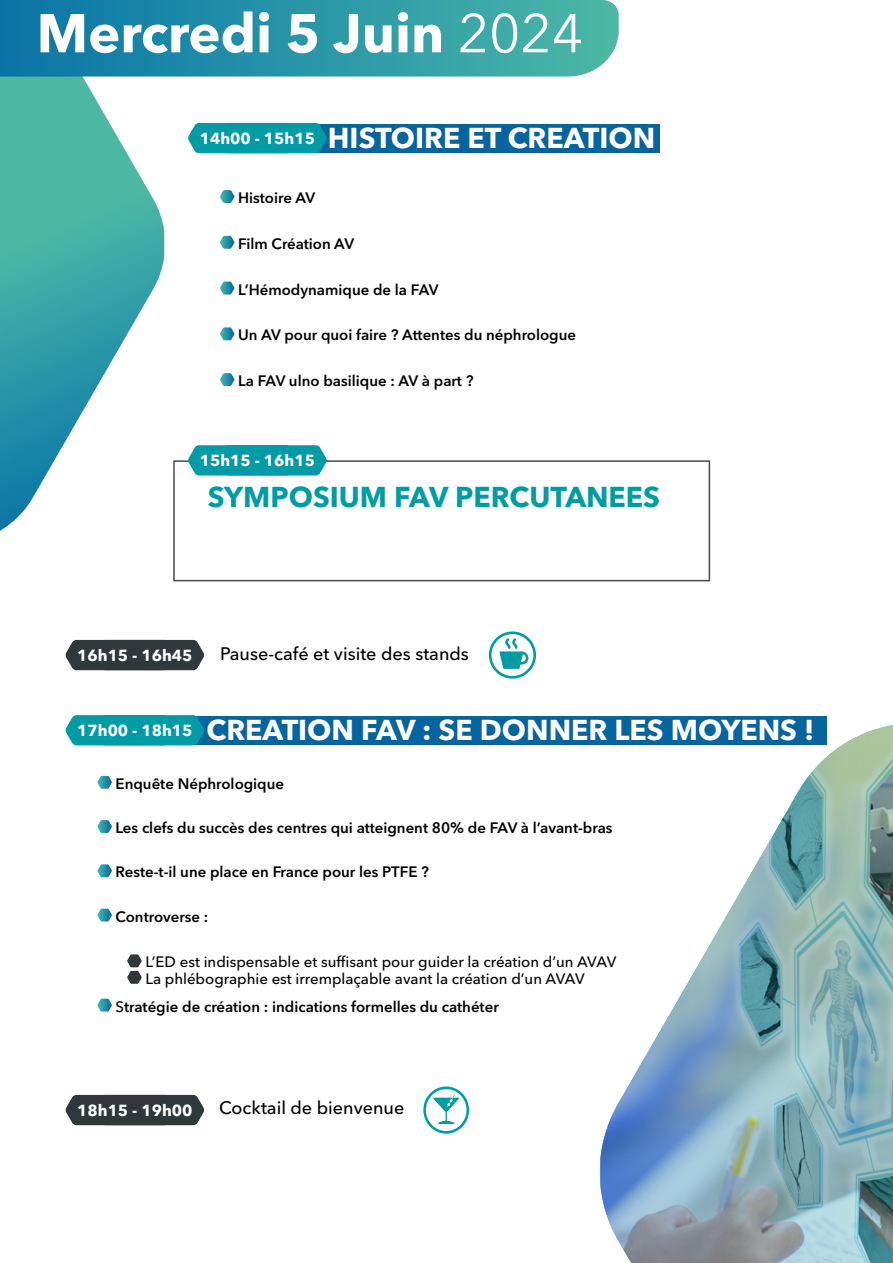
<style>
.page{position:relative;width:893px;height:1263px;background:#fff}
.page>*{position:absolute;margin:0;border:0;box-sizing:border-box;transform-origin:0 0}
.t1{font:700 54px "Avenir Next LT Pro";color:#fff}
.t2{font:700 28.5px "Avenir Next LT Pro";color:#fff}
.t3{font:700 28.5px "Avenir Next LT Pro";color:#009ca3}
.t4{font:500 18px "Avenir Next LT Pro";color:#000}
.t5{font:700 15.9px "Avenir Next LT Pro";color:#fff}
.t6{font:600 15px "Avenir Next LT Pro";color:#000}
.t7{font:500 15px/16.5px "Avenir Next LT Pro";color:#000}
.s1{font-weight:400}
.s2{font-size:15.9px}
.s3{font-weight:500}
</style>
<div class="page">
<svg style="left:599px;top:725px;width:294px;height:538px"></svg>
<div style="left:142px;top:716px;width:685px;height:29px;background:#06649f"></div>
<div style="left:265px;top:124px;width:395px;height:28px;background:#06649f"></div>
<div style="left:173px;top:460px;width:537px;height:121px;background:#fff;border:2px solid #484a4d"></div>
<svg style="left:0;top:77px;width:164px;height:454px"></svg>
<div style="left:188px;top:123px;width:139px;height:30px;background:#009ba4"></div>
<svg style="left:188px;top:445px;width:139px;height:30px;background:#0fa0a9"></svg>
<div style="left:65px;top:640px;width:139px;height:30px;background:#30383b"></div>
<svg style="left:489px;top:631px;width:47px;height:48px"></svg>
<svg style="left:65px;top:715px;width:139px;height:30px;background:#099da7"></svg>
<svg style="left:220px;top:190px;width:14px;height:13px"></svg>
<svg style="left:220px;top:236px;width:14px;height:13px"></svg>
<svg style="left:220px;top:282px;width:14px;height:13px"></svg>
<svg style="left:220px;top:327px;width:14px;height:13px"></svg>
<svg style="left:220px;top:373px;width:14px;height:13px"></svg>
<svg style="left:97px;top:776px;width:15px;height:13px"></svg>
<svg style="left:97px;top:820px;width:15px;height:13px"></svg>
<svg style="left:97px;top:864px;width:15px;height:13px"></svg>
<svg style="left:97px;top:909px;width:15px;height:12px"></svg>
<svg style="left:127px;top:954px;width:15px;height:30px"></svg>
<svg style="left:97px;top:999px;width:15px;height:12px"></svg>
<div style="left:65px;top:1095px;width:139px;height:30px;background:#30383b"></div>
<svg style="left:423px;top:1086px;width:46px;height:47px"></svg>
<svg style="left:0;top:0;width:619px;height:77px;background:#2c97a8"></svg>
<h1 class="t1" style="left:37px;top:0;width:548px">Mercredi 5 Juin <span class="s1">2024</span></h1>
<h2 class="t2" style="left:200px;top:120px;width:457px"><span class="s2">14h00 - 15h15</span> HISTOIRE ET CREATION</h2>
<p class="t6" style="left:238px;top:189px;width:79px">Histoire AV</p>
<p class="t6" style="left:238px;top:234px;width:118px">Film Création AV</p>
<p class="t6" style="left:238px;top:280px;width:202px">L’Hémodynamique de la FAV</p>
<p class="t6" style="left:238px;top:326px;width:339px">Un AV pour quoi faire ? Attentes du néphrologue</p>
<p class="t6" style="left:238px;top:372px;width:237px">La FAV ulno basilique : AV à part ?</p>
<p class="t5" style="left:200px;top:451px;width:117px">15h15 - 16h15</p>
<h2 class="t3" style="left:208px;top:479px;width:454px">SYMPOSIUM FAV PERCUTANEES</h2>
<p class="t5" style="left:77px;top:646px;width:117px">16h15 - 16h45</p>
<p class="t4" style="left:220px;top:643px;width:250px">Pause-café et visite des stands</p>
<p class="t5" style="left:77px;top:721px;width:117px">17h00 - 18h15</p>
<h2 class="t2" style="left:207px;top:712px;width:609px">CREATION FAV : SE DONNER LES MOYENS !</h2>
<p class="t6" style="left:116px;top:774px;width:170px">Enquête Néphrologique</p>
<p class="t6" style="left:116px;top:819px;width:499px">Les clefs du succès des centres qui atteignent 80% de FAV à l’avant-bras</p>
<p class="t6" style="left:116px;top:863px;width:315px">Reste-t-il une place en France pour les PTFE ?</p>
<p class="t6" style="left:116px;top:907px;width:94px">Controverse :</p>
<p class="t7" style="left:145px;top:954px;width:472px">L’ED est indispensable et suffisant pour guider la création d’un AVAV<br>La phlébographie est irremplaçable avant la création d’un AVAV</p>
<p class="t6" style="left:116px;top:997px;width:385px"><span class="s3">S</span>tratégie de création : indications formelles du cathéter</p>
<p class="t5" style="left:77px;top:1101px;width:117px">18h15 - 19h00</p>
<p class="t4" style="left:219px;top:1097px;width:187px">Cocktail de bienvenue</p>
</div>
